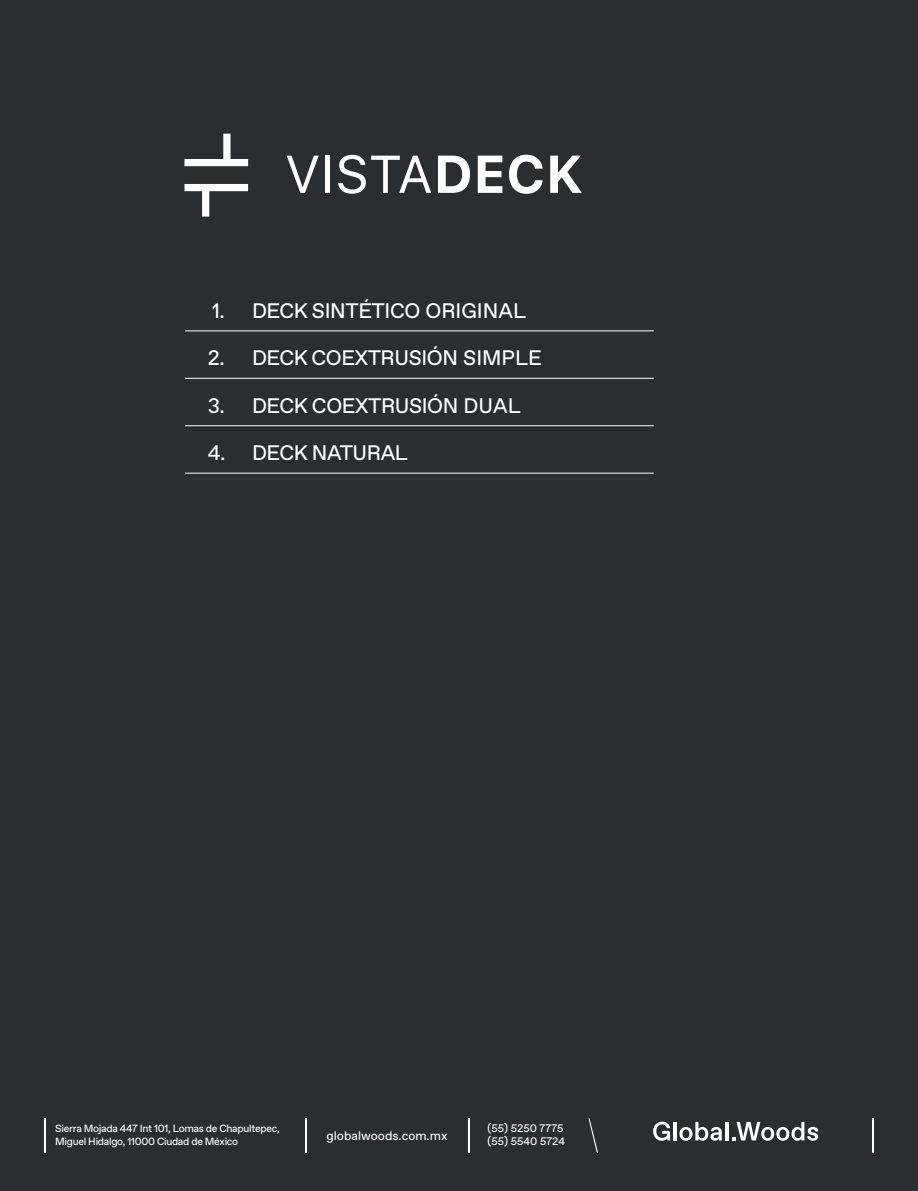
<style>
.page{position:relative;width:918px;height:1191px;background:#2a2e31}
.page>*{position:absolute;margin:0;border:0;box-sizing:border-box;transform-origin:0 0}
.t1{font:21px "Favorit Pro";letter-spacing:-.02em;color:#fff}
.t2{font:12.45px "Favorit Pro";color:#fff}
.t3{font:10.95px/13px "Favorit Pro";color:#fff}
.t4{font:10.5px/12.6px "Favorit Pro";letter-spacing:-.03em;color:#fff}
</style>
<div class="page">
<hr style="left:185px;top:330px;width:469px;height:1px;background:#fff">
<hr style="left:185px;top:378px;width:469px;height:1px;background:#fff">
<hr style="left:185px;top:425px;width:469px;height:1px;background:#fff">
<hr style="left:185px;top:473px;width:469px;height:1px;background:#fff">
<svg style="left:287px;top:156px;width:32px;height:37px"></svg>
<hr style="left:326px;top:156px;width:4px;height:37px;background:#fff">
<svg style="left:338px;top:155px;width:93px;height:39px"></svg>
<svg style="left:438px;top:156px;width:32px;height:37px"></svg>
<svg style="left:478px;top:156px;width:24px;height:37px"></svg>
<svg style="left:509px;top:155px;width:34px;height:39px"></svg>
<svg style="left:550px;top:156px;width:32px;height:37px"></svg>
<svg style="left:184px;top:184px;width:64px;height:32px"></svg>
<svg style="left:184px;top:134px;width:64px;height:32px"></svg>
<svg style="left:653px;top:1121px;width:17px;height:19px"></svg>
<hr style="left:673px;top:1122px;width:4px;height:18px;background:#fff">
<svg style="left:679px;top:1122px;width:43px;height:18px"></svg>
<hr style="left:725px;top:1122px;width:3px;height:18px;background:#fff">
<svg style="left:732px;top:1122px;width:86px;height:18px"></svg>
<hr style="left:469px;top:1118px;width:1px;height:35px;background:#fff">
<hr style="left:873px;top:1118px;width:1px;height:35px;background:#fff">
<hr style="left:305px;top:1118px;width:1px;height:35px;background:#fff">
<hr style="left:44px;top:1118px;width:1px;height:35px;background:#fff">
<svg style="left:588px;top:1118px;width:10px;height:35px"></svg>
<p class="t1" style="left:252px;top:296px;width:276px">DECK SINTÉTICO ORIGINAL</p>
<p class="t1" style="left:252px;top:344px;width:291px">DECK COEXTRUSIÓN SIMPLE</p>
<p class="t1" style="left:252px;top:391px;width:270px">DECK COEXTRUSIÓN DUAL</p>
<p class="t1" style="left:212px;top:296px;width:14px">1.</p>
<p class="t1" style="left:208px;top:344px;width:18px">2.</p>
<p class="t1" style="left:208px;top:391px;width:19px">3.</p>
<p class="t1" style="left:208px;top:438px;width:202px">4. DECK NATURAL</p>
<p class="t4" style="left:55px;top:1122px;width:226px">Sierra Mojada 447 Int 101, Lomas de Chapultepec,<br>Miguel Hidalgo, 11000 Ciudad de México</p>
<p class="t3" style="left:488px;top:1121px;width:79px">(55) 5250 7775 (55) 5540 5724</p>
<p class="t2" style="left:327px;top:1127px;width:122px">globalwoods.com.mx</p>
</div>
